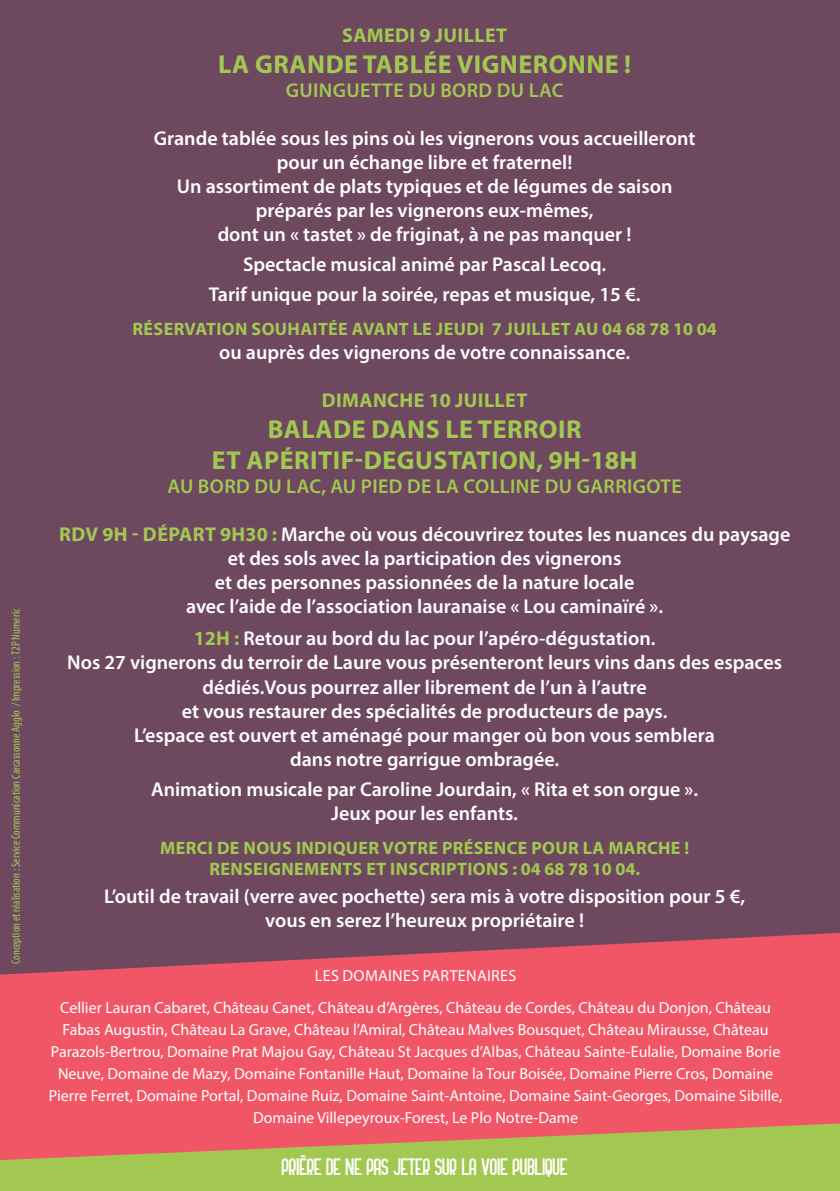
<style>
.page{position:relative;width:840px;height:1191px;background:#fff}
.page>*{position:absolute;margin:0;border:0;box-sizing:border-box;transform-origin:0 0}
.t1{font:700 26px/31.2px "Myriad Pro";letter-spacing:.02em;color:#a3c852;text-align:center}
.t2{font:24px "Alanus";color:#fff}
.t3{font:600 20px/24px "Myriad Pro";color:#fff;text-align:center}
.t4{font:600 20px "Myriad Pro";letter-spacing:.02em;color:#a3c852}
.t5{font:700 20px "Myriad Pro";letter-spacing:.02em;color:#a3c852}
.t6{font:700 18px/21.6px "Myriad Pro";letter-spacing:.02em;color:#a3c852;text-align:center}
.t7{font:16px/22px "Myriad Pro";color:#fff;text-align:center}
.t8{font:condensed 12px "Myriad Pro";color:#a3c852}
.s1{font-weight:700;color:#a3c852}
</style>
<div class="page">
<div style="left:0;top:0;width:839px;height:1191px;background:#6d485f"></div>
<svg style="left:0;top:932px;width:839px;height:191px;background:#e15465"></svg>
<svg style="left:0;top:1123px;width:839px;height:68px;background:#b8a857"></svg>
<p class="t8" style="left:9px;top:964px;width:357px;rotate:-90deg">Conception et réalisation : Service Communication Carcassonne Agglo / Impression : T2P Numeric</p>
<p class="t5" style="left:342px;top:22px;width:166px">SAMEDI 9 JUILLET</p>
<h1 class="t1" style="left:218px;top:48px;width:414px">LA GRANDE TABLÉE VIGNERONNE !</h1>
<p class="t4" style="left:285px;top:77px;width:279px">GUINGUETTE DU BORD DU LAC</p>
<p class="t3" style="left:154px;top:126px;width:543px">Grande tablée sous les pins où les vignerons vous accueilleront pour un échange libre et fraternel!<br>Un assortiment de plats typiques et de légumes de saison préparés par les vignerons eux-mêmes,<br>dont un « tastet » de friginat, à ne pas manquer !</p>
<p class="t3" style="left:209px;top:249px;width:433px;line-height:30px">Spectacle musical animé par Pascal Lecoq.<br>Tarif unique pour la soirée, repas et musique, 15 €.</p>
<p class="t6" style="left:132px;top:317px;width:585px">RÉSERVATION SOUHAITÉE AVANT LE JEUDI 7 JUILLET AU 04 68 78 10 04</p>
<p class="t3" style="left:219px;top:340px;width:412px">ou auprès des vignerons de votre connaissance.</p>
<p class="t5" style="left:321px;top:387px;width:207px">DIMANCHE 10 JUILLET</p>
<h1 class="t1" style="left:212px;top:413px;width:427px">BALADE DANS LE TERROIR<br>ET APÉRITIF-DEGUSTATION, 9H-18H</h1>
<p class="t4" style="left:167px;top:474px;width:515px">AU BORD DU LAC, AU PIED DE LA COLLINE DU GARRIGOTE</p>
<p class="t3" style="left:59px;top:522px;width:732px"><span class="s1">RDV 9H - DÉPART 9H30 :</span> Marche où vous découvrirez toutes les nuances du paysage et des sols avec la participation des vignerons<br>et des personnes passionnées de la nature locale<br>avec l’aide de l’association lauranaise « Lou caminaïré ».</p>
<p class="t3" style="left:67px;top:626px;width:716px"><span class="s1">12H :</span> Retour au bord du lac pour l’apéro-dégustation.<br>Nos 27 vignerons du terroir de Laure vous présenteront leurs vins dans des espaces dédiés.Vous pourrez aller librement de l’un à l’autre<br>et vous restaurer des spécialités de producteurs de pays.<br>L’espace est ouvert et aménagé pour manger où bon vous semblera<br>dans notre garrigue ombragée.</p>
<p class="t3" style="left:151px;top:776px;width:548px">Animation musicale par Caroline Jourdain, « Rita et son orgue ».<br>Jeux pour les enfants.</p>
<p class="t6" style="left:160px;top:836px;width:530px">MERCI DE NOUS INDIQUER VOTRE PRÉSENCE POUR LA MARCHE !<br>RENSEIGNEMENTS ET INSCRIPTIONS : 04 68 78 10 04.</p>
<p class="t3" style="left:104px;top:884px;width:642px">L’outil de travail (verre avec pochette) sera mis à votre disposition pour 5 €, vous en serez l’heureux propriétaire !</p>
<p class="t7" style="left:60px;top:959px;width:711px;line-height:32px">LES DOMAINES PARTENAIRES<br>Cellier Lauran Cabaret, Château Canet, Château d’Argères, Château de Cordes, Château du Donjon, Château</p>
<p class="t7" style="left:49px;top:1018px;width:734px">Fabas Augustin, Château La Grave, Château l’Amiral, Château Malves Bousquet, Château Mirausse, Château Parazols-Bertrou, Domaine Prat Majou Gay, Château St Jacques d’Albas, Château Sainte-Eulalie, Domaine Borie Neuve, Domaine de Mazy, Domaine Fontanille Haut, Domaine la Tour Boisée, Domaine Pierre Cros, Domaine Pierre Ferret, Domaine Portal, Domaine Ruiz, Domaine Saint-Antoine, Domaine Saint-Georges, Domaine Sibille, Domaine Villepeyroux-Forest, Le Plo Notre-Dame</p>
<p class="t2" style="left:281px;top:1154px;width:287px">PRIÈRE DE NE PAS JETER SUR LA VOIE PUBLIQUE</p>
</div>
